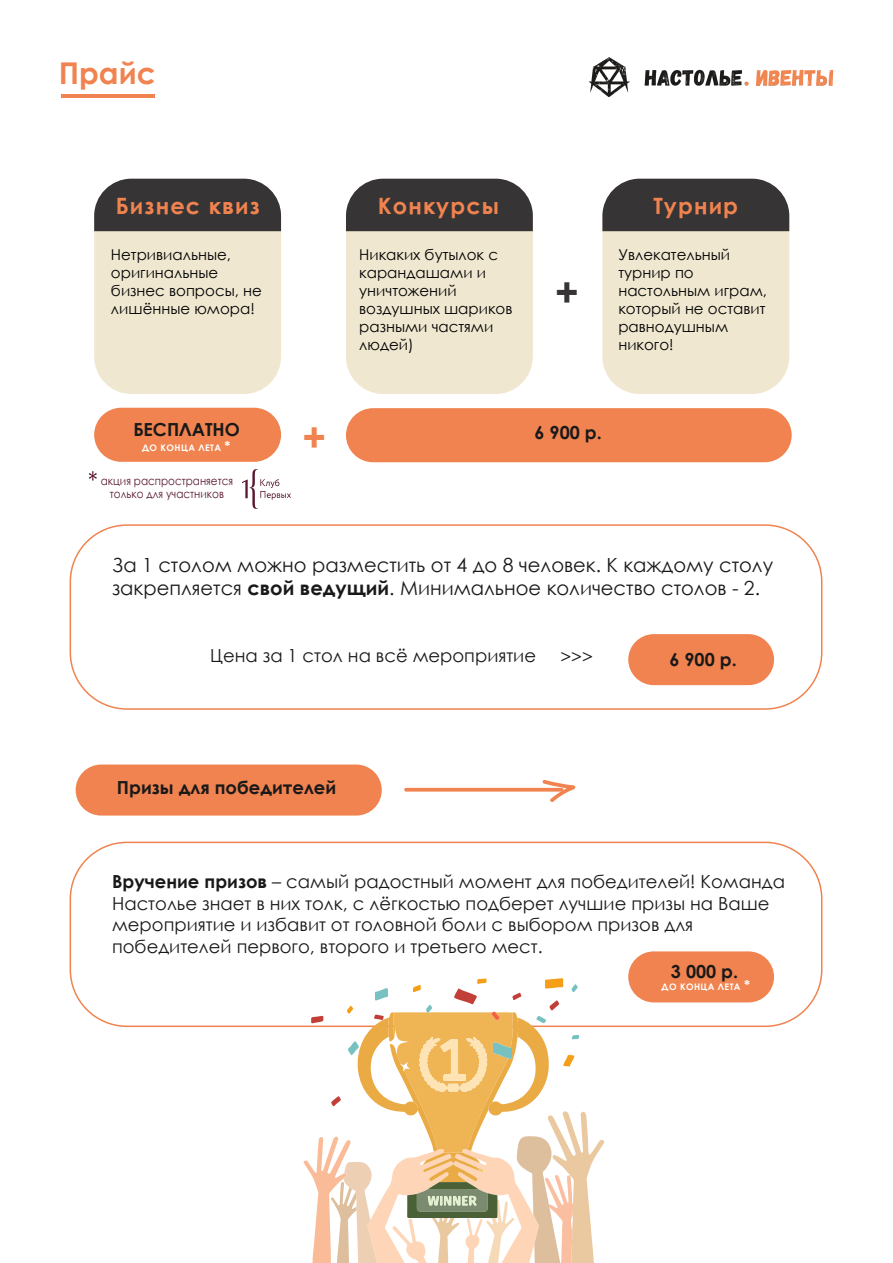
<style>
.page{position:relative;width:893px;height:1263px;background:#fff}
.page>*{position:absolute;margin:0;border:0;box-sizing:border-box;transform-origin:0 0}
.t1{font:700 40.5px "Century Gothic";color:#f0834f}
.t2{font:700 40.5px "Century Gothic";color:#363434}
.t3{font:700 30px "Century Gothic";color:#f0834f}
.t4{font:700 22.5px "Century Gothic";letter-spacing:.05em;color:#f0834f}
.t5{font:19.5px/23.4px "Century Gothic";color:#1a1919}
.t6{font:18px/21.6px "Century Gothic";color:#1a1919}
.t7{font:700 18px "Century Gothic";color:#1a1919}
.t8{font:15px/18px "Century Gothic";color:#000}
.t9{font:11.55px/12.5px "Century Gothic";color:#5b1833;text-align:center;scale:.9 1}
.t10{font:700 9px "Century Gothic";letter-spacing:.05em;color:#fff}
.s1{font-size:13.5px}
.s2{font-weight:700}
</style>
<div class="page">
<div style="left:70px;top:842px;width:752px;height:185px;border:2px solid #f0834f;border-radius:57px"></div>
<div style="left:76px;top:764px;width:306px;height:51px;background:#f0834f;border-radius:26px"></div>
<div style="left:628px;top:951px;width:146px;height:51px;background:#f0834f;border-radius:26px"></div>
<svg style="left:404px;top:779px;width:172px;height:23px"></svg>
<hr style="left:61px;top:94px;width:93px;height:4px;background:#f0834f">
<div style="left:94px;top:179px;width:187px;height:215px;background:#efe7d0;border-radius:37px"></div>
<div style="left:94px;top:179px;width:187px;height:52px;background:#363434"></div>
<div style="left:94px;top:408px;width:187px;height:54px;background:#f0834f;border-radius:27px"></div>
<div style="left:346px;top:179px;width:187px;height:215px;background:#efe7d0;border-radius:37px"></div>
<div style="left:346px;top:179px;width:187px;height:52px;background:#363434"></div>
<div style="left:346px;top:408px;width:446px;height:54px;background:#f0834f;border-radius:27px"></div>
<div style="left:602px;top:179px;width:187px;height:215px;background:#efe7d0;border-radius:37px"></div>
<div style="left:602px;top:179px;width:187px;height:52px;background:#363434"></div>
<div style="left:70px;top:524px;width:752px;height:186px;border:2px solid #f0834f;border-radius:57px"></div>
<div style="left:628px;top:634px;width:146px;height:51px;background:#f0834f;border-radius:26px"></div>
<img style="left:588px;top:57px;width:246px;height:40px">
<svg style="left:303px;top:978px;width:302px;height:285px"></svg>
<img style="left:243px;top:470px;width:47px;height:38px">
<svg style="left:89px;top:471px;width:8px;height:9px"></svg>
<h2 class="t3" style="left:59px;top:50px;width:99px">Прайс</h2>
<p class="t4" style="left:116px;top:188px;width:146px">Бизнес квиз</p>
<p class="t4" style="left:378px;top:188px;width:123px">Конкурсы</p>
<p class="t8" style="left:359px;top:245px;width:155px">Никаких бутылок с карандашами и уничтожений воздушных шариков разными частями людей)</p>
<p class="t8" style="left:111px;top:245px;width:152px">Нетривиальные, оригинальные бизнес вопросы, не лишённые юмора!</p>
<h1 class="t2" style="left:555px;top:261px;width:26px">+</h1>
<p class="t4" style="left:653px;top:188px;width:86px">Турнир</p>
<p class="t8" style="left:618px;top:246px;width:150px">Увлекательный турнир по настольным играм, который не оставит равнодушным никого!</p>
<p class="t7" style="left:133px;top:416px;width:108px">БЕСПЛАТНО</p>
<p class="t10" style="left:142px;top:441px;width:90px">ДО КОНЦА ЛЕТА <span class="s1">*</span></p>
<p class="t9" style="left:101px;top:475px;width:148px">акция распространяется только для участников</p>
<h1 class="t1" style="left:302px;top:406px;width:26px">+</h1>
<p class="t7" style="left:534px;top:418px;width:69px">6 900 р.</p>
<p class="t5" style="left:112px;top:553px;width:663px">За 1 столом можно разместить от 4 до 8 человек. К каждому столу закрепляется <span class="s2">свой ведущий</span>. Минимальное количество столов - 2.</p>
<p class="t6" style="left:210px;top:645px;width:327px">Цена за 1 стол на всё мероприятие</p>
<p class="t6" style="left:560px;top:646px;width:34px">&gt;&gt;&gt;</p>
<p class="t7" style="left:117px;top:774px;width:221px">Призы для победителей</p>
<p class="t7" style="left:669px;top:646px;width:69px">6 900 р.</p>
<p class="t6" style="left:112px;top:870px;width:674px"><span class="s2">Вручение призов</span> – самый радостный момент для победителей! Команда Настолье знает в них толк, с лёгкостью подберет лучшие призы на Ваше мероприятие и избавит от головной боли с выбором призов для победителей первого, второго и третьего мест.</p>
<p class="t7" style="left:671px;top:958px;width:69px">3 000 р.</p>
<p class="t10" style="left:662px;top:980px;width:90px">ДО КОНЦА ЛЕТА <span class="s1">*</span></p>
</div>
